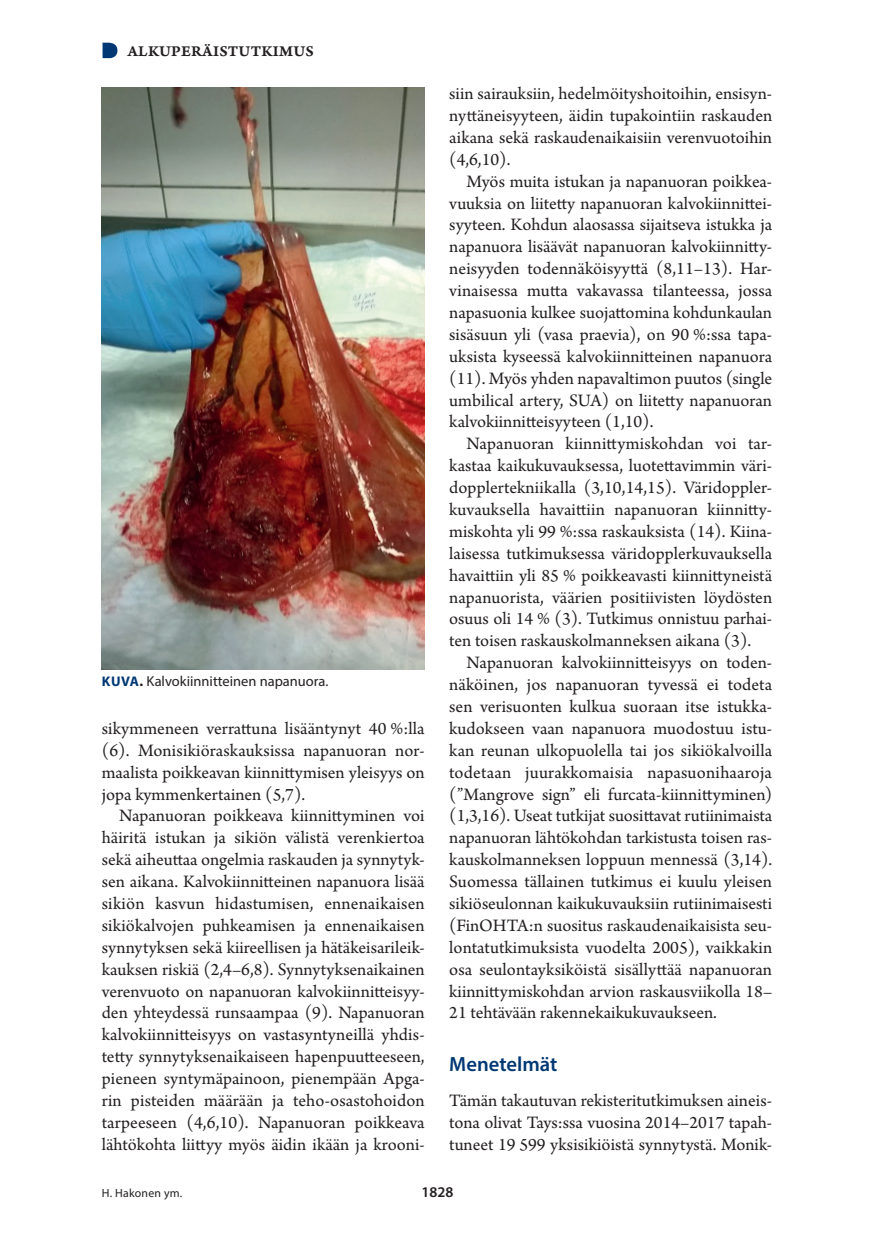
<style>
.page{position:relative;width:874px;height:1241px;background:#fff}
.page>*{position:absolute;margin:0;border:0;box-sizing:border-box;transform-origin:0 0}
.v1{font:600 20.65px "Myriad Pro";color:#013874}
.l_ei_sis{font:18.38px/21.9px "Arno Pro";color:#231f20;text-align:justify}
.vinj{font:15.75px "Arno Pro Smbd Caption";letter-spacing:.015em;color:#231f20}
.t1{font:600 14.88px "Myriad Pro";color:#231f20}
.kt{font:14.35px "Myriad Pro";color:#231f20}
.Ala{font:11.9px "Myriad Pro";letter-spacing:.02em;color:#231f20}
.s1{font-weight:700;font-size:14px;color:#013874}
.s2{font-weight:700}
</style>
<div class="page">
<svg style="left:102px;top:43px;width:15px;height:15px"></svg>
<img style="left:102px;top:88px;width:322px;height:581px">
<p class="vinj" style="left:127px;top:41px;width:188px">ALKUPERÄISTUTKIMUS</p>
<p class="kt" style="left:102px;top:672px;width:228px"><span class="s1">KUVA</span><span class="s2">.</span> Kalvokiinnitteinen napanuora.</p>
<p class="l_ei_sis" style="left:102px;top:718px;width:324px">sikymmeneen verrattuna lisääntynyt 40 %:lla (6). Monisikiöraskauksissa napanuoran nor&shy;maalista poikkeavan kiinnittymisen yleisyys on jopa kymmenkertainen (5,7).</p>
<p class="l_ei_sis" style="left:102px;top:805px;width:324px;text-indent:17px">Napanuoran poikkeava kiinnittyminen voi häiritä istukan ja sikiön välistä verenkiertoa sekä aiheuttaa ongelmia raskauden ja synnytyk&shy;sen aikana. Kalvokiinnitteinen napanuora lisää sikiön kasvun hidastumisen, ennenaikaisen sikiökalvojen puhkeamisen ja ennenaikaisen synnytyksen sekä kiireellisen ja hätäkeisarileik&shy;kauksen riskiä (2,4–6,8). Synnytyksenaikainen verenvuoto on napanuoran kalvokiinnitteisyy&shy;den yhteydessä runsaampaa (9). Napanuoran kalvokiinnitteisyys on vastasyntyneillä yhdis&shy;tetty synnytyksenaikaiseen hapenpuutteeseen, pieneen syntymäpainoon, pienempään Apga&shy;rin pisteiden määrään ja teho-osastohoidon tarpeeseen (4,6,10). Napanuoran poikkeava lähtökohta liittyy myös äidin ikään ja krooni-</p>
<p class="l_ei_sis" style="left:449px;top:84px;width:324px">siin sairauksiin, hedelmöityshoitoihin, ensisyn&shy;nyttäneisyyteen, äidin tupakointiin raskauden aikana sekä raskaudenaikaisiin verenvuotoihin (4,6,10).</p>
<p class="l_ei_sis" style="left:449px;top:171px;width:324px;text-indent:17px">Myös muita istukan ja napanuoran poikkea&shy;vuuksia on liitetty napanuoran kalvokiinnittei&shy;syyteen. Kohdun alaosassa sijaitseva istukka ja napanuora lisäävät napanuoran kalvokiinnitty&shy;neisyyden todennäköisyyttä (8,11–13). Har&shy;vinaisessa mutta vakavassa tilanteessa, jossa napasuonia kulkee suojattomina kohdunkaulan sisäsuun yli (vasa praevia), on 90 %:ssa tapa&shy;uksista kyseessä kalvokiinnitteinen napanuora (11). Myös yhden napavaltimon puutos (single umbilical artery, SUA) on liitetty napanuoran kalvokiinnitteisyyteen (1,10).</p>
<p class="l_ei_sis" style="left:449px;top:434px;width:324px;text-indent:17px">Napanuoran kiinnittymiskohdan voi tar&shy;kastaa kaikukuvauksessa, luotettavimmin väri&shy;dopplertekniikalla (3,10,14,15). Väridoppler&shy;kuvauksella havaittiin napanuoran kiinnitty&shy;miskohta yli 99 %:ssa raskauksista (14). Kiina&shy;laisessa tutkimuksessa väridopplerkuvauksella havaittiin yli 85 % poikkeavasti kiinnittyneistä napanuorista, väärien positiivisten löydösten osuus oli 14 % (3). Tutkimus onnistuu parhai&shy;ten toisen raskauskolmanneksen aikana (3).</p>
<p class="l_ei_sis" style="left:449px;top:652px;width:324px;text-indent:17px">Napanuoran kalvokiinnitteisyys on toden&shy;näköinen, jos napanuoran tyvessä ei todeta sen verisuonten kulkua suoraan itse istukka&shy;kudokseen vaan napanuora muodostuu istu&shy;kan reunan ulkopuolella tai jos sikiökalvoilla todetaan juurakkomaisia napasuonihaaroja (”Mangrove sign” eli furcata-kiinnittyminen) (1,3,16). Useat tutkijat suosittavat rutiinimaista napanuoran lähtökohdan tarkistusta toisen ras&shy;kauskolmanneksen loppuun mennessä (3,14).<br>Suomessa tällainen tutkimus ei kuulu yleisen sikiöseulonnan kaikukuvauksiin rutiinimaisesti (FinOHTA:n suositus raskaudenaikaisista seu&shy;lontatutkimuksista vuodelta 2005), vaikkakin osa seulontayksiköistä sisällyttää napanuoran kiinnittymiskohdan arvion raskausviikolla 18– 21 tehtävään rakennekaikukuvaukseen.</p>
<p class="v1" style="left:449px;top:1050px;width:110px">Menetelmät</p>
<p class="l_ei_sis" style="left:449px;top:1090px;width:324px">Tämän takautuvan rekisteritutkimuksen aineis&shy;tona olivat Tays:ssa vuosina 2014–2017 tapah&shy;tuneet 19 599 yksisikiöistä synnytystä. Monik-</p>
<p class="Ala" style="left:102px;top:1185px;width:82px">H. Hakonen ym.</p>
<p class="t1" style="left:421px;top:1182px;width:33px">1828</p>
</div>
